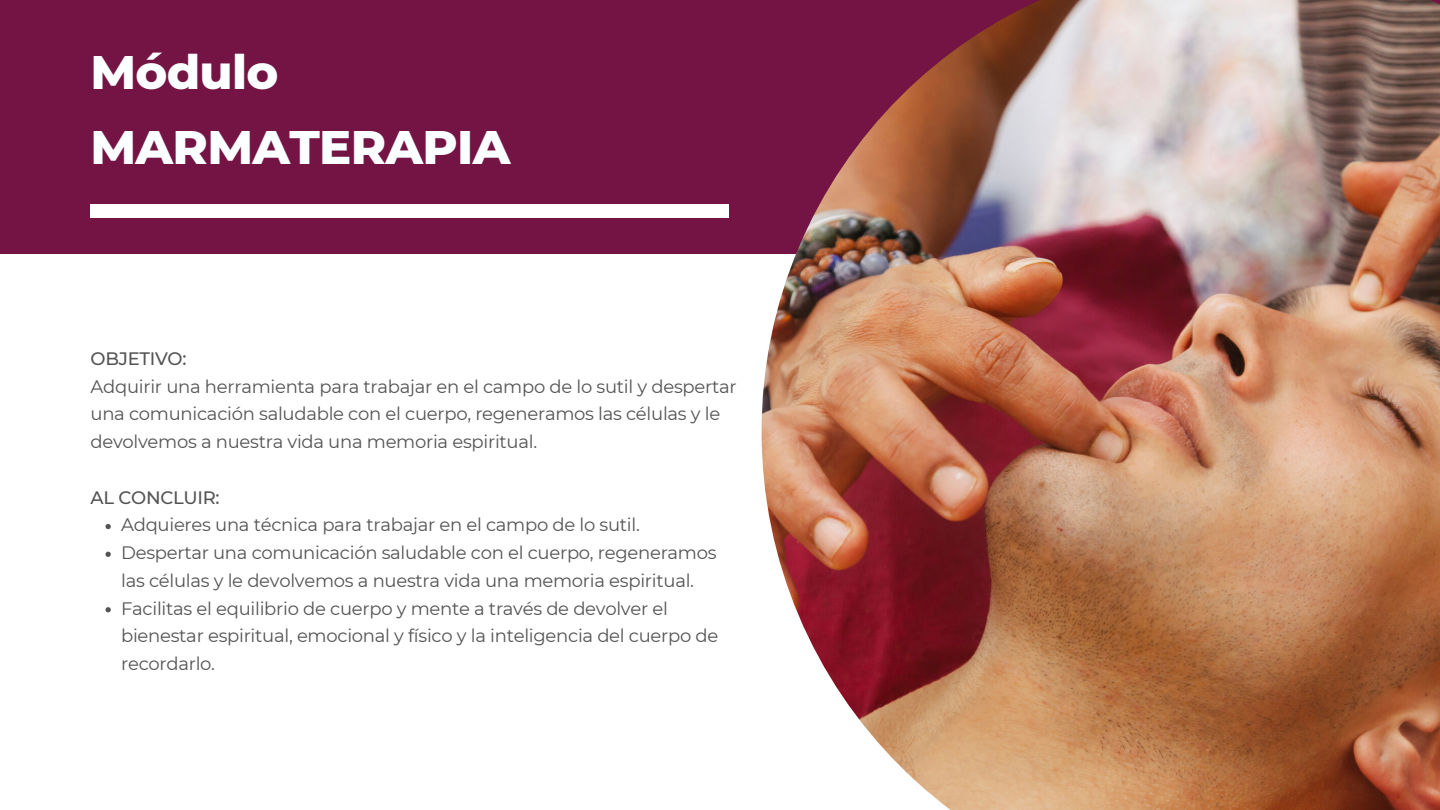
<style>
.page{position:relative;width:1440px;height:810px;background:#fff}
.page>*{position:absolute;margin:0;border:0;box-sizing:border-box;transform-origin:0 0}
.t1{font:800 48px/74.2px "Montserrat";letter-spacing:-.015em;color:#fbffff}
.t2{font:18px/27.8px "Montserrat";letter-spacing:-.015em;color:#545454}
.t3{font:500 18px "Montserrat";letter-spacing:-.015em;color:#545454}
</style>
<div class="page">
<div style="left:0;top:0;width:1440px;height:254px;background:#741445"></div>
<img style="left:762px;top:0;width:678px;height:810px">
<div style="left:91px;top:205px;width:638px;height:13px;background:#fff"></div>
<svg style="left:106px;top:524px;width:5px;height:5px"></svg>
<svg style="left:106px;top:552px;width:5px;height:5px"></svg>
<svg style="left:106px;top:607px;width:5px;height:5px"></svg>
<h1 class="t1" style="left:91px;top:35px;width:421px">Módulo<br>MARMATERAPIA</h1>
<p class="t3" style="left:91px;top:347px;width:98px">OBJETIVO:</p>
<p class="t2" style="left:91px;top:372px;width:648px">Adquirir una herramienta para trabajar en el campo de lo sutil y despertar una comunicación saludable con el cuerpo, regeneramos las células y le devolvemos a nuestra vida una memoria espiritual.</p>
<p class="t3" style="left:91px;top:486px;width:131px">AL CONCLUIR:</p>
<p class="t2" style="left:121px;top:511px;width:599px">Adquieres una técnica para trabajar en el campo de lo sutil.<br>Despertar una comunicación saludable con el cuerpo, regeneramos las células y le devolvemos a nuestra vida una memoria espiritual.<br>Facilitas el equilibrio de cuerpo y mente a través de devolver el bienestar espiritual, emocional y físico y la inteligencia del cuerpo de recordarlo.</p>
</div>
